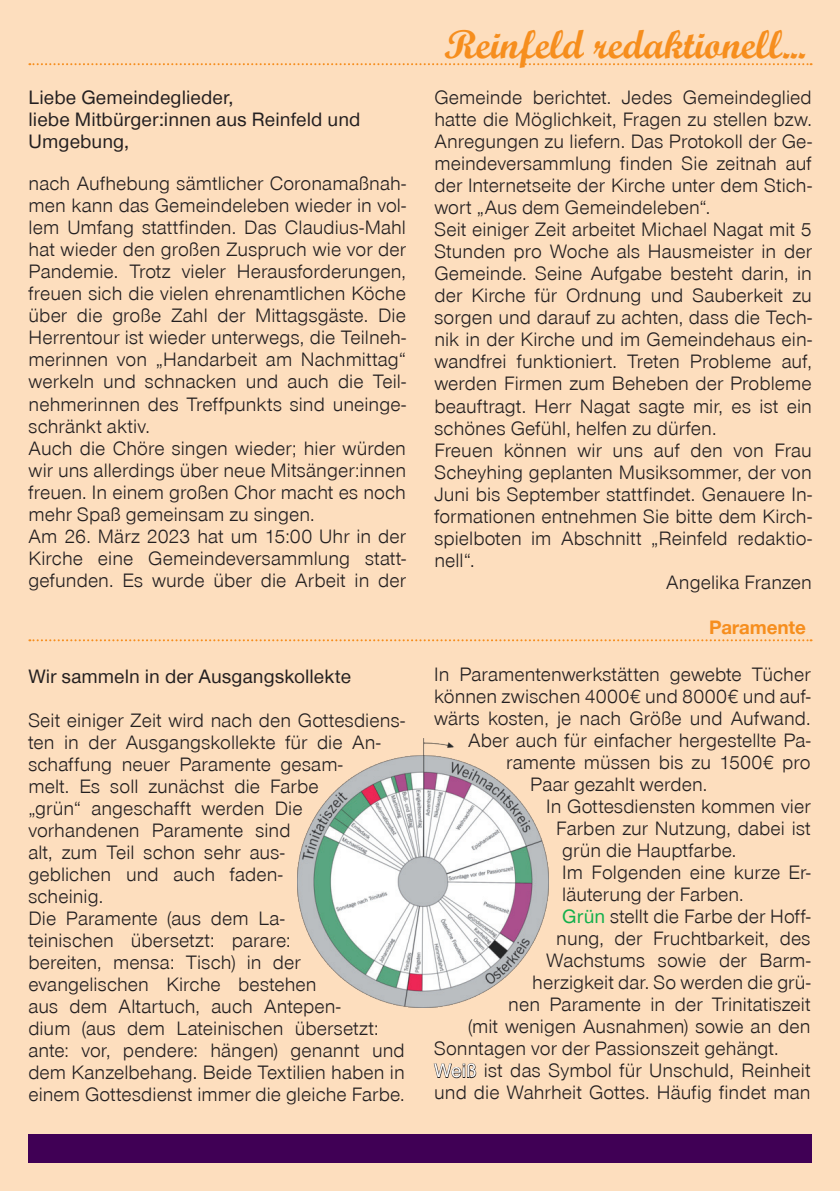
<style>
.page{position:relative;width:840px;height:1191px;background:#fff}
.page>*{position:absolute;margin:0;border:0;box-sizing:border-box;transform-origin:0 0}
.t1{font:40px "Script MT Bold";color:#f68e1e}
.t2{font:20px/22px "Nordkirchen Font";letter-spacing:.005em;color:#231f20}
.t3{font:500 20px/22px "Nordkirchen Font";letter-spacing:.005em;color:#231f20}
.t4{font:700 20px "Nordkirchen Font";color:#f68e1e}
.s1{font-weight:500;color:#11af4b}
.s2{font-weight:500}
</style>
<div class="page">
<div style="left:0;top:0;width:839px;height:1191px;background:#fddebe"></div>
<div style="left:28px;top:1134px;width:783px;height:28px;background:#400055"></div>
<svg style="left:29px;top:63px;width:782px;height:2px"></svg>
<svg style="left:29px;top:639px;width:782px;height:2px"></svg>
<img style="left:297px;top:739px;width:251px;height:268px">
<p class="t3" style="left:29px;top:87px;width:333px">Liebe Gemeindeglieder,<br>liebe Mitbürger:innen aus Reinfeld und<br>Umgebung,</p>
<p class="t2" style="left:29px;top:173px;width:379px">nach Aufhebung sämtlicher Coronamaßnah&shy;men kann das Gemeindeleben wieder in vol&shy;lem Umfang stattfinden. Das Claudius-Mahl hat wieder den großen Zuspruch wie vor der Pandemie. Trotz vieler Herausforderungen, freuen sich die vielen ehrenamtlichen Köche über die große Zahl der Mittagsgäste. Die Herrentour ist wieder unterwegs, die Teilneh&shy;merinnen von „Handarbeit am Nachmittag“ werkeln und schnacken und auch die Teil&shy;nehmerinnen des Treffpunkts sind uneinge&shy;schränkt aktiv.<br>Auch die Chöre singen wieder; hier würden wir uns allerdings über neue Mitsänger:innen freuen. In einem großen Chor macht es noch mehr Spaß gemeinsam zu singen.<br>Am 26. März 2023 hat um 15:00 Uhr in der Kirche eine Gemeindeversammlung statt&shy;gefunden. Es wurde über die Arbeit in der</p>
<p class="t3" style="left:28px;top:665px;width:324px">Wir sammeln in der Ausgangskollekte</p>
<p class="t2" style="left:28px;top:709px;width:377px">Seit einiger Zeit wird nach den Gottesdiens&shy;ten in der Ausgangskollekte für die An&shy;schaffung neuer Paramente gesam-<br>melt. Es soll zunächst die Farbe<br>„grün“ angeschafft werden Die vorhandenen Paramente sind<br>alt, zum Teil schon sehr aus-<br>geblichen und auch faden-<br>scheinig.<br>Die Paramente (aus dem La-<br>teinischen übersetzt: parare:<br>bereiten, mensa: Tisch) in der evangelischen Kirche bestehen<br>aus dem Altartuch, auch Antepen-<br>dium (aus dem Lateinischen übersetzt: ante: vor, pendere: hängen) genannt und dem Kanzelbehang. Beide Textilien haben in einem Gottesdienst immer die gleiche Farbe.</p>
<h1 class="t1" style="left:444px;top:19px;width:363px">Reinfeld redaktionell...</h1>
<p class="t2" style="left:434px;top:87px;width:379px">Gemeinde berichtet. Jedes Gemeindeglied</p>
<p class="t2" style="left:434px;top:109px;width:379px">hatte die Möglichkeit, Fragen zu stellen bzw.</p>
<p class="t2" style="left:434px;top:131px;width:379px">Anregungen zu liefern. Das Protokoll der Ge-</p>
<p class="t2" style="left:434px;top:153px;width:379px">meindeversammlung finden Sie zeitnah auf</p>
<p class="t2" style="left:434px;top:175px;width:379px">der Internetseite der Kirche unter dem Stich-</p>
<p class="t2" style="left:434px;top:197px;width:277px">wort „Aus dem Gemeindeleben“.</p>
<p class="t2" style="left:434px;top:219px;width:379px">Seit einiger Zeit arbeitet Michael Nagat mit 5</p>
<p class="t2" style="left:434px;top:241px;width:379px">Stunden pro Woche als Hausmeister in der</p>
<p class="t2" style="left:434px;top:263px;width:379px">Gemeinde. Seine Aufgabe besteht darin, in</p>
<p class="t2" style="left:434px;top:285px;width:379px">der Kirche für Ordnung und Sauberkeit zu</p>
<p class="t2" style="left:434px;top:307px;width:379px">sorgen und darauf zu achten, dass die Tech-</p>
<p class="t2" style="left:434px;top:329px;width:379px">nik in der Kirche und im Gemeindehaus ein-</p>
<p class="t2" style="left:434px;top:351px;width:378px">wandfrei funktioniert. Treten Probleme auf,</p>
<p class="t2" style="left:434px;top:373px;width:378px">werden Firmen zum Beheben der Probleme</p>
<p class="t2" style="left:434px;top:395px;width:379px">beauftragt. Herr Nagat sagte mir, es ist ein</p>
<p class="t2" style="left:434px;top:417px;width:283px">schönes Gefühl, helfen zu dürfen.</p>
<p class="t2" style="left:434px;top:439px;width:378px">Freuen können wir uns auf den von Frau</p>
<p class="t2" style="left:434px;top:461px;width:378px">Scheyhing geplanten Musiksommer, der von</p>
<p class="t2" style="left:434px;top:483px;width:379px">Juni bis September stattfindet. Genauere In-</p>
<p class="t2" style="left:434px;top:505px;width:379px">formationen entnehmen Sie bitte dem Kirch-</p>
<p class="t2" style="left:434px;top:527px;width:379px">spielboten im Abschnitt „Reinfeld redaktio-</p>
<p class="t2" style="left:434px;top:549px;width:42px">nell“.</p>
<p class="t2" style="left:666px;top:571px;width:147px">Angelika Franzen</p>
<p class="t4" style="left:708px;top:615px;width:98px">Paramente</p>
<p class="t2" style="left:434px;top:664px;width:377px">In Paramentenwerkstätten gewebte Tücher</p>
<p class="t2" style="left:434px;top:686px;width:378px">können zwischen 4000€ und 8000€ und auf-</p>
<p class="t2" style="left:434px;top:708px;width:377px">wärts kosten, je nach Größe und Aufwand.</p>
<p class="t2" style="left:468px;top:730px;width:344px">Aber auch für einfacher hergestellte Pa-</p>
<p class="t2" style="left:506px;top:752px;width:306px">ramente müssen bis zu 1500€ pro</p>
<p class="t2" style="left:530px;top:774px;width:178px">Paar gezahlt werden.</p>
<p class="t2" style="left:546px;top:796px;width:266px">In Gottesdiensten kommen vier</p>
<p class="t2" style="left:556px;top:818px;width:256px">Farben zur Nutzung, dabei ist</p>
<p class="t2" style="left:562px;top:840px;width:175px">grün die Hauptfarbe.</p>
<p class="t2" style="left:562px;top:862px;width:250px">Im Folgenden eine kurze Er-</p>
<p class="t2" style="left:562px;top:884px;width:183px">läuterung der Farben.</p>
<p class="t2" style="left:562px;top:906px;width:250px"><span class="s1">Grün</span> stellt die Farbe der Hoff-</p>
<p class="t2" style="left:556px;top:928px;width:255px">nung, der Fruchtbarkeit, des</p>
<p class="t2" style="left:546px;top:950px;width:266px">Wachstums sowie der Barm-</p>
<p class="t2" style="left:532px;top:972px;width:280px">herzigkeit dar. So werden die grü-</p>
<p class="t2" style="left:508px;top:994px;width:304px">nen Paramente in der Trinitatiszeit</p>
<p class="t2" style="left:468px;top:1016px;width:344px">(mit wenigen Ausnahmen) sowie an den</p>
<p class="t2" style="left:434px;top:1038px;width:346px">Sonntagen vor der Passionszeit gehängt.</p>
<p class="t2" style="left:434px;top:1060px;width:378px"><span class="s2">Weiß</span> ist das Symbol für Unschuld, Reinheit</p>
<p class="t2" style="left:434px;top:1082px;width:378px">und die Wahrheit Gottes. Häufig findet man</p>
</div>
